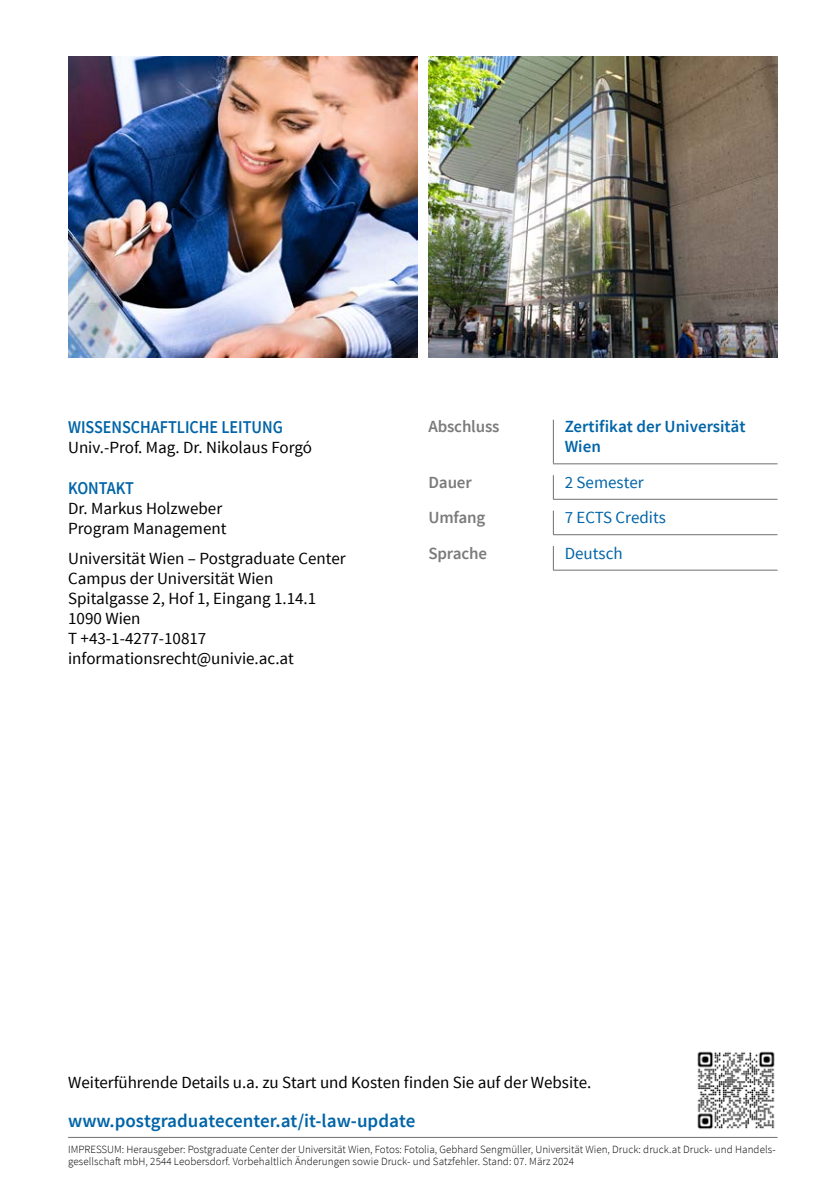
<style>
.page{position:relative;width:840px;height:1191px;background:#fff}
.page>*{position:absolute;margin:0;border:0;box-sizing:border-box;transform-origin:0 0}
.t1{font:600 19px "Source Sans Pro";color:#0064a7}
.t2{font:600 18px "Source Sans Pro";color:#0064a7;scale:.9 1}
.t3{font:17px/20px "Source Sans Pro";color:#000}
.t4{font:600 17px/20px "Source Sans Pro";color:#0064a7}
.t5{font:17px "Source Sans Pro";color:#0064a7}
.t6{font:600 17px "Source Sans Pro";letter-spacing:-.01em;color:#7c7b7b}
.t7{font:300 11px/12px "Source Sans Pro";color:#000}
</style>
<div class="page">
<img style="left:68px;top:57px;width:349px;height:301px">
<img style="left:428px;top:57px;width:349px;height:301px">
<hr style="left:68px;top:1137px;width:709px;height:1px;background:#706f6f">
<img style="left:697px;top:1051px;width:78px;height:78px">
<hr style="left:552px;top:420px;width:1px;height:43px;background:#706f6f">
<hr style="left:552px;top:463px;width:225px;height:1px;background:#706f6f">
<svg style="left:552px;top:475px;width:1px;height:24px"></svg>
<hr style="left:552px;top:499px;width:225px;height:1px;background:#706f6f">
<svg style="left:552px;top:511px;width:1px;height:23px"></svg>
<hr style="left:552px;top:534px;width:225px;height:1px;background:#706f6f">
<svg style="left:552px;top:546px;width:1px;height:24px"></svg>
<hr style="left:552px;top:570px;width:225px;height:1px;background:#706f6f">
<p class="t2" style="left:68px;top:416px;width:240px">WISSENSCHAFTLICHE LEITUNG</p>
<p class="t3" style="left:68px;top:438px;width:245px">Univ.-Prof. Mag. Dr. Nikolaus Forgó</p>
<p class="t2" style="left:68px;top:477px;width:75px">KONTAKT</p>
<p class="t3" style="left:68px;top:499px;width:160px">Dr. Markus Holzweber<br>Program Management</p>
<p class="t3" style="left:68px;top:549px;width:279px">Universität Wien – Postgraduate Center<br>Campus der Universität Wien<br>Spitalgasse 2, Hof 1, Eingang 1.14.1<br>1090 Wien<br>T +43-1-4277-10817 informationsrecht@univie.ac.at</p>
<p class="t6" style="left:428px;top:416px;width:72px">Abschluss</p>
<p class="t4" style="left:564px;top:417px;width:182px">Zertifikat der Universität<br>Wien</p>
<p class="t6" style="left:428px;top:471px;width:45px">Dauer</p>
<p class="t5" style="left:564px;top:472px;width:80px">2 Semester</p>
<p class="t6" style="left:428px;top:507px;width:58px">Umfang</p>
<p class="t5" style="left:564px;top:507px;width:103px">7 ECTS Credits</p>
<p class="t6" style="left:428px;top:542px;width:60px">Sprache</p>
<p class="t5" style="left:564px;top:542px;width:59px">Deutsch</p>
<p class="t3" style="left:68px;top:1072px;width:524px">Weiterführende Details u.a. zu Start und Kosten finden Sie auf der Website.</p>
<p class="t1" style="left:68px;top:1108px;width:348px">www.postgraduatecenter.at/it-law-update</p>
<p class="t7" style="left:68px;top:1143px;width:708px">IMPRESSUM: Herausgeber: Postgraduate Center der Universität Wien, Fotos: Fotolia, Gebhard Sengmüller, Universität Wien, Druck: druck.at Druck- und Handels&shy;gesellschaft mbH, 2544 Leobersdorf. Vorbehaltlich Änderungen sowie Druck- und Satzfehler. Stand: 07. März 2024</p>
</div>
